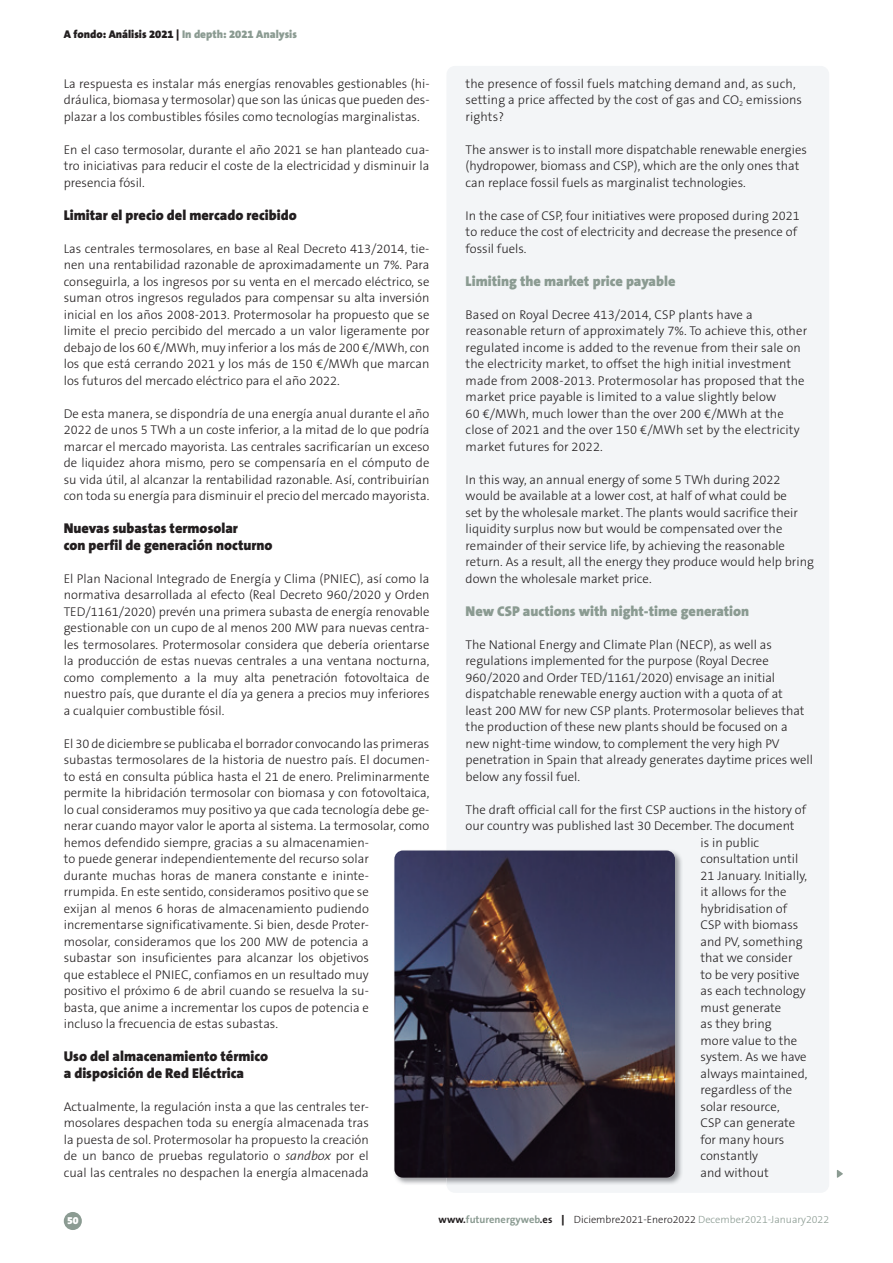
<style>
.page{position:relative;width:893px;height:1263px;background:#fff}
.page>*{position:absolute;margin:0;border:0;box-sizing:border-box;transform-origin:0 0}
.t1{font:900 14.25px/16.5px "The Sans B9";color:#231f20}
.t2{font:900 14.25px "The Sans B9";color:#8b9b92}
.t3{font:300 12.75px/16.5px "The Sans B3";color:#231f20}
.t4{font:900 11.25px "The Sans B9";color:#231f20}
.t5{font:300 10.5px "The Sans B3";color:#8b9b92}
.t6{font:900 10.5px "The Sans B9";color:#fff}
.s1{color:#8b9b92}
.s2{font-style:italic}
.s3{font-family:"The Sans B7";font-weight:700;color:#231f20}
.s4{font-family:"The Sans B7";font-weight:700}
.s5{font-family:"The Sans B9";font-weight:900;color:#231f20}
.s6{color:#231f20}
</style>
<div class="page">
<div style="left:64px;top:1212px;width:18px;height:18px;background:#8b9b92;border-radius:50%"></div>
<div style="left:446px;top:66px;width:383px;height:1127px;background:#f3f5f7;border-radius:9px"></div>
<img style="left:396px;top:852px;width:286px;height:332px">
<img style="left:394px;top:850px;width:281px;height:328px">
<svg style="left:837px;top:1170px;width:6px;height:8px"></svg>
<p class="t4" style="left:64px;top:28px;width:235px">A fondo: Análisis 2021 | <span class="s1">In depth: 2021 Analysis</span></p>
<p class="t3" style="left:64px;top:76px;width:367px;text-align:justify">La respuesta es instalar más energías renovables gestionables (hi&shy;dráulica, biomasa y termosolar) que son las únicas que pueden des&shy;plazar a los combustibles fósiles como tecnologías marginalistas.</p>
<p class="t3" style="left:64px;top:142px;width:367px;text-align:justify">En el caso termosolar, durante el año 2021 se han planteado cua&shy;tro iniciativas para reducir el coste de la electricidad y disminuir la presencia fósil.</p>
<p class="t1" style="left:64px;top:207px;width:234px">Limitar el precio del mercado recibido</p>
<p class="t3" style="left:64px;top:241px;width:367px;text-align:justify">Las centrales termosolares, en base al Real Decreto 413/2014, tie&shy;nen una rentabilidad razonable de aproximadamente un 7%. Para conseguirla, a los ingresos por su venta en el mercado eléctrico, se suman otros ingresos regulados para compensar su alta inversión inicial en los años 2008-2013. Protermosolar ha propuesto que se limite el precio percibido del mercado a un valor ligeramente por debajo de los 60 €/MWh, muy inferior a los más de 200 €/MWh, con los que está cerrando 2021 y los más de 150 €/MWh que marcan los futuros del mercado eléctrico para el año 2022.</p>
<p class="t3" style="left:64px;top:406px;width:367px;text-align:justify">De esta manera, se dispondría de una energía anual durante el año 2022 de unos 5 TWh a un coste inferior, a la mitad de lo que podría marcar el mercado mayorista. Las centrales sacrificarían un exceso de liquidez ahora mismo, pero se compensaría en el cómputo de su vida útil, al alcanzar la rentabilidad razonable. Así, contribuirían con toda su energía para disminuir el precio del mercado mayorista.</p>
<p class="t1" style="left:64px;top:521px;width:210px">Nuevas subastas termosolar<br>con perfil de generación nocturno</p>
<p class="t3" style="left:64px;top:571px;width:367px;text-align:justify">El Plan Nacional Integrado de Energía y Clima (PNIEC), así como la normativa desarrollada al efecto (Real Decreto 960/2020 y Orden TED/1161/2020) prevén una primera subasta de energía renovable gestionable con un cupo de al menos 200 MW para nuevas centra&shy;les termosolares. Protermosolar considera que debería orientarse la producción de estas nuevas centrales a una ventana nocturna, como complemento a la muy alta penetración fotovoltaica de nuestro país, que durante el día ya genera a precios muy inferiores a cualquier combustible fósil.</p>
<p class="t3" style="left:64px;top:736px;width:367px">El 30 de diciembre se publicaba el borrador convocando las primeras subastas termosolares de la historia de nuestro país. El documen&shy;to está en consulta pública hasta el 21 de enero. Preliminarmente permite la hibridación termosolar con biomasa y con fotovoltaica, lo cual consideramos muy positivo ya que cada tecnología debe ge&shy;nerar cuando mayor valor le aporta al sistema. La termosolar, como hemos defendido siempre, gracias a su almacenamien-<br>to puede generar independientemente del recurso solar<br>durante muchas horas de manera constante e ininte-<br>rrumpida. En este sentido, consideramos positivo que se<br>exijan al menos 6 horas de almacenamiento pudiendo incrementarse significativamente. Si bien, desde Proter-<br>mosolar, consideramos que los 200 MW de potencia a<br>subastar son insuficientes para alcanzar los objetivos<br>que establece el PNIEC, confiamos en un resultado muy<br>positivo el próximo 6 de abril cuando se resuelva la su-<br>basta, que anime a incrementar los cupos de potencia e<br>incluso la frecuencia de estas subastas.</p>
<p class="t1" style="left:64px;top:1049px;width:206px">Uso del almacenamiento térmico a disposición de Red Eléctrica</p>
<p class="t3" style="left:64px;top:1099px;width:307px;text-align:justify">Actualmente, la regulación insta a que las centrales ter&shy;mosolares despachen toda su energía almacenada tras la puesta de sol. Protermosolar ha propuesto la creación de un banco de pruebas regulatorio o <span class="s2">sandbox</span> por el cual las centrales no despachen la energía almacenada</p>
<p class="t3" style="left:466px;top:76px;width:338px">the presence of fossil fuels matching demand and, as such, setting a price affected by the cost of gas and CO<sub>2</sub> emissions rights?</p>
<p class="t3" style="left:466px;top:142px;width:343px">The answer is to install more dispatchable renewable energies (hydropower, biomass and CSP), which are the only ones that can replace fossil fuels as marginalist technologies.</p>
<p class="t3" style="left:466px;top:208px;width:336px">In the case of CSP, four initiatives were proposed during 2021 to reduce the cost of electricity and decrease the presence of fossil fuels.</p>
<p class="t2" style="left:466px;top:273px;width:211px">Limiting the market price payable</p>
<p class="t3" style="left:466px;top:307px;width:343px">Based on Royal Decree 413/2014, CSP plants have a reasonable return of approximately 7%. To achieve this, other regulated income is added to the revenue from their sale on the electricity market, to offset the high initial investment made from 2008-2013. Protermosolar has proposed that the market price payable is limited to a value slightly below<br>60 €/MWh, much lower than the over 200 €/MWh at the close of 2021 and the over 150 €/MWh set by the electricity market futures for 2022.</p>
<p class="t3" style="left:466px;top:472px;width:350px">In this way, an annual energy of some 5 TWh during 2022 would be available at a lower cost, at half of what could be<br>set by the wholesale market. The plants would sacrifice their liquidity surplus now but would be compensated over the remainder of their service life, by achieving the reasonable return. As a result, all the energy they produce would help bring down the wholesale market price.</p>
<p class="t2" style="left:466px;top:603px;width:285px">New CSP auctions with night-time generation</p>
<p class="t3" style="left:466px;top:637px;width:349px">The National Energy and Climate Plan (NECP), as well as regulations implemented for the purpose (Royal Decree 960/2020 and Order TED/1161/2020) envisage an initial dispatchable renewable energy auction with a quota of at<br>least 200 MW for new CSP plants. Protermosolar believes that the production of these new plants should be focused on a new night-time window, to complement the very high PV penetration in Spain that already generates daytime prices well below any fossil fuel.</p>
<p class="t3" style="left:466px;top:802px;width:342px">The draft official call for the first CSP auctions in the history of</p>
<p class="t3" style="left:466px;top:818px;width:330px">our country was published last 30 December. The document</p>
<p class="t3" style="left:701px;top:835px;width:60px">is in public</p>
<p class="t3" style="left:701px;top:851px;width:99px">consultation until</p>
<p class="t3" style="left:701px;top:868px;width:108px">21 January. Initially,</p>
<p class="t3" style="left:701px;top:884px;width:87px">it allows for the</p>
<p class="t3" style="left:701px;top:901px;width:88px">hybridisation of</p>
<p class="t3" style="left:701px;top:917px;width:99px">CSP with biomass</p>
<p class="t3" style="left:701px;top:934px;width:104px">and PV, something</p>
<p class="t3" style="left:701px;top:950px;width:93px">that we consider</p>
<p class="t3" style="left:701px;top:967px;width:101px">to be very positive</p>
<p class="t3" style="left:701px;top:983px;width:107px">as each technology</p>
<p class="t3" style="left:701px;top:1000px;width:82px">must generate</p>
<p class="t3" style="left:701px;top:1016px;width:73px">as they bring</p>
<p class="t3" style="left:701px;top:1033px;width:98px">more value to the</p>
<p class="t3" style="left:701px;top:1049px;width:108px">system. As we have</p>
<p class="t3" style="left:701px;top:1066px;width:108px">always maintained,</p>
<p class="t3" style="left:701px;top:1082px;width:93px">regardless of the</p>
<p class="t3" style="left:701px;top:1099px;width:81px">solar resource,</p>
<p class="t3" style="left:701px;top:1115px;width:96px">CSP can generate</p>
<p class="t3" style="left:701px;top:1132px;width:85px">for many hours</p>
<p class="t3" style="left:701px;top:1148px;width:59px">constantly</p>
<p class="t3" style="left:701px;top:1165px;width:70px">and without</p>
<p class="t6" style="left:67px;top:1215px;width:13px">50</p>
<p class="t5" style="left:438px;top:1214px;width:392px"><span class="s3">www.</span><span class="s4">futurenergyweb</span><span class="s3">.es</span> <span class="s5">|</span> <span class="s6">Diciembre2021-Enero2022</span> December2021-January2022</p>
</div>
